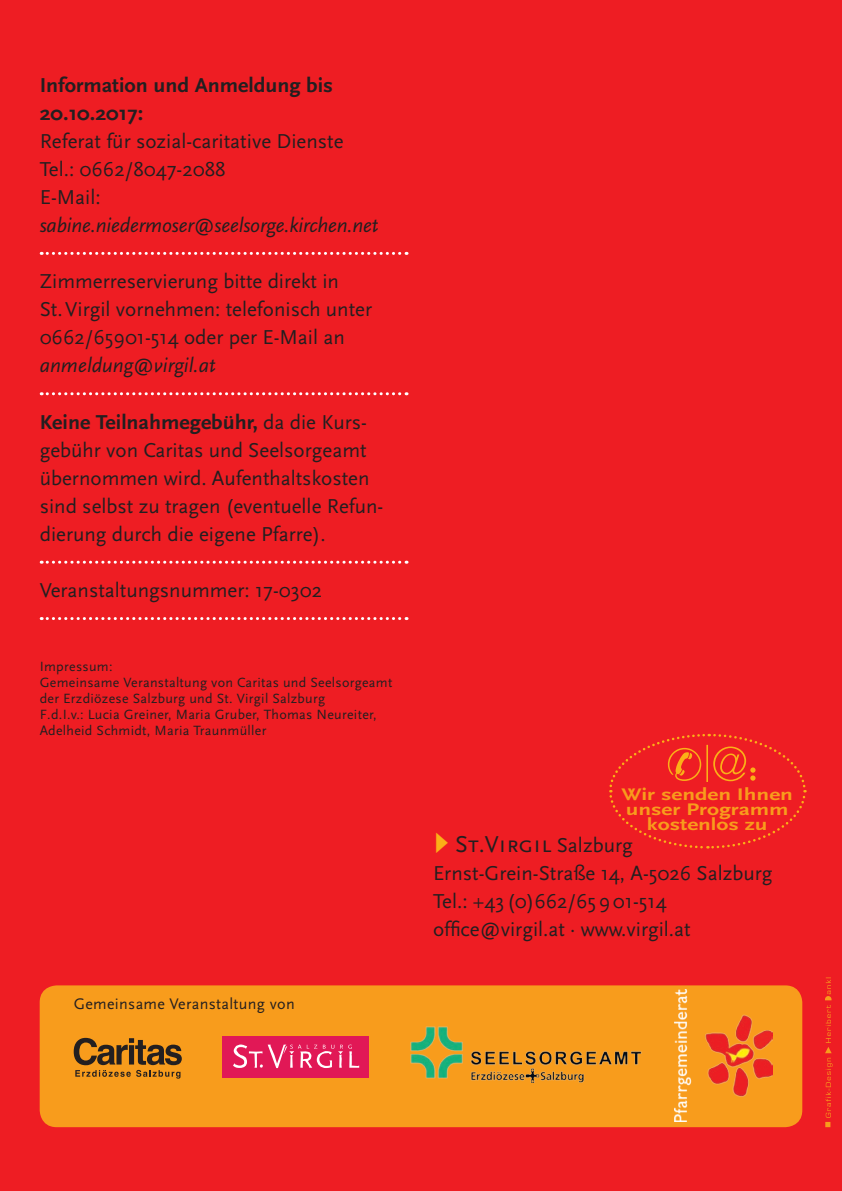
<style>
.page{position:relative;width:842px;height:1191px;background:#ee1d23}
.page>*{position:absolute;margin:0;border:0;box-sizing:border-box;transform-origin:0 0}
.t1{font:24px "Scala Sans Caps";color:#231f20}
.Programmtext{font:21px/28px "Scala Sans";color:#231f20}
.t2{font:700 17.6px "Scala Sans";color:#f89c1c;scale:1.33 1}
.Uhrzeit{font:16px "Scala Sans";letter-spacing:.02em;color:#231f20}
.Uhrzeit-2{font:14px/16px "Scala Sans";letter-spacing:.02em;color:#231f20}
.s1{font-weight:700}
.s2{font-style:italic}
.s3{font-family:"Scala Sans";font-weight:700;font-size:28px;color:#fbb017}
.s4{font-family:"Scala Sans";font-size:21px}
</style>
<div class="page">
<div style="left:40px;top:985px;width:762px;height:142px;background:#f89c1c;border-radius:17px"></div>
<svg style="left:609px;top:733px;width:198px;height:116px"></svg>
<svg style="left:825px;top:977px;width:7px;height:150px"></svg>
<img style="left:410px;top:1026px;width:232px;height:56px">
<div style="left:223px;top:1035px;width:146px;height:42px;background:#e11856"></div>
<svg style="left:233px;top:1044px;width:126px;height:24px"></svg>
<svg style="left:74px;top:1037px;width:108px;height:41px"></svg>
<img style="left:675px;top:989px;width:97px;height:132px">
<svg style="left:41px;top:252px;width:366px;height:3px"></svg>
<svg style="left:41px;top:392px;width:366px;height:3px"></svg>
<svg style="left:41px;top:560px;width:366px;height:3px"></svg>
<svg style="left:41px;top:617px;width:366px;height:3px"></svg>
<p class="Programmtext" style="left:40px;top:72px;width:340px"><span class="s1">Information und Anmeldung bis<br>20.10.2017:<br></span>Referat für sozial-caritative Dienste<br>Tel.: 0662/8047-2088<br>E-Mail: <span class="s2">sabine.niedermoser@seelsorge.kirchen.net</span></p>
<p class="Programmtext" style="left:40px;top:268px;width:334px">Zimmerreservierung bitte direkt in St.Virgil vornehmen: telefonisch unter 0662/65901-514 oder per E-Mail an <span class="s2">anmeldung@virgil.at</span></p>
<p class="Programmtext" style="left:40px;top:408px;width:345px"><span class="s1">Keine Teilnahmegebühr,</span> da die Kurs&shy;gebühr von Caritas und Seelsorgeamt übernommen wird. Aufenthaltskosten sind selbst zu tragen (eventuelle Refun&shy;dierung durch die eigene Pfarre).</p>
<p class="Programmtext" style="left:40px;top:577px;width:284px">Veranstaltungsnummer: 17-0302</p>
<p class="Uhrzeit-2" style="left:40px;top:659px;width:354px">Impressum:<br>Gemeinsame Veranstaltung von Caritas und Seelsorgeamt der Erzdiözese Salzburg und St. Virgil Salzburg<br>F.d.I.v.: Lucia Greiner, Maria Gruber, Thomas Neureiter, Adelheid Schmidt, Maria Traunmüller</p>
<p class="Uhrzeit" style="left:74px;top:994px;width:222px">Gemeinsame Veranstaltung von</p>
<p class="t2" style="left:621px;top:785px;width:131px">Wir senden Ihnen</p>
<p class="t2" style="left:626px;top:800px;width:124px">unser Programm</p>
<p class="t2" style="left:647px;top:815px;width:92px">kostenlos zu</p>
<p class="t1" style="left:433px;top:831px;width:201px"><span class="s3">Ω</span> St.Virgil <span class="s4">Salzburg</span></p>
<p class="Programmtext" style="left:433px;top:859px;width:341px">Ernst-Grein-Straße 14, A-5026 Salzburg</p>
<p class="Programmtext" style="left:433px;top:887px;width:235px">Tel.: +43 (0)662/65901-514</p>
<p class="Programmtext" style="left:433px;top:915px;width:259px">office@virgil.at · www.virgil.at</p>
</div>
